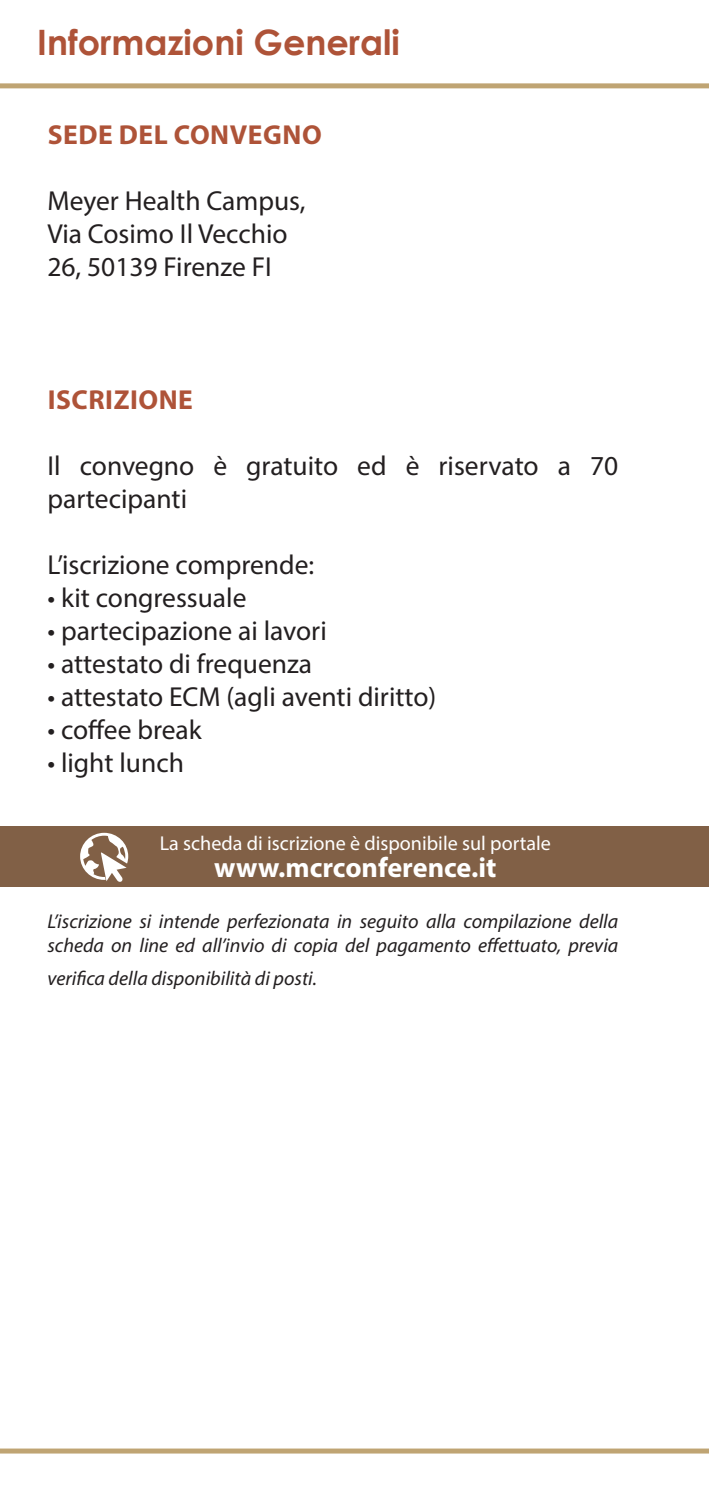
<style>
.page{position:relative;width:709px;height:1489px;background:#fff}
.page>*{position:absolute;margin:0;border:0;box-sizing:border-box;transform-origin:0 0}
.t1{font:700 35px "Century Gothic";color:#ae5338}
.t2{font:700 28.25px "Myriad Pro";color:#fff}
.t3{font:27.5px/33px "Myriad Pro";color:#231f20}
.t4{font:700 27.5px "Myriad Pro";letter-spacing:.02em;color:#ae5338}
.t5{font:20.25px "Myriad Pro";color:#fff}
.t6{font:italic 20px/24px "Myriad Pro";color:#231f20}
</style>
<div class="page">
<div style="left:0;top:83px;width:709px;height:5px;background:#bfa473"></div>
<div style="left:0;top:1448px;width:709px;height:5px;background:#bfa473"></div>
<div style="left:0;top:826px;width:709px;height:60px;background:#816046"></div>
<svg style="left:80px;top:832px;width:48px;height:50px"></svg>
<p class="t1" style="left:37px;top:20px;width:364px">Informazioni Generali</p>
<p class="t4" style="left:48px;top:117px;width:275px">SEDE DEL CONVEGNO</p>
<p class="t3" style="left:47px;top:184px;width:260px">Meyer Health Campus,</p>
<p class="t3" style="left:47px;top:217px;width:242px">Via Cosimo Il Vecchio</p>
<p class="t3" style="left:47px;top:250px;width:226px">26, 50139 Firenze FI</p>
<p class="t4" style="left:48px;top:381px;width:147px">ISCRIZIONE</p>
<p class="t3" style="left:47px;top:448px;width:572px">Il convegno è gratuito ed è riservato a 70 partecipanti</p>
<p class="t3" style="left:47px;top:547px;width:268px">L’iscrizione comprende:</p>
<p class="t3" style="left:47px;top:580px;width:200px">• kit congressuale</p>
<p class="t3" style="left:47px;top:613px;width:281px">• partecipazione ai lavori</p>
<p class="t3" style="left:47px;top:646px;width:266px">• attestato di frequenza</p>
<p class="t3" style="left:47px;top:679px;width:390px">• attestato ECM (agli aventi diritto)</p>
<p class="t3" style="left:47px;top:712px;width:156px">• coffee break</p>
<p class="t3" style="left:47px;top:745px;width:138px">• light lunch</p>
<p class="t5" style="left:160px;top:831px;width:393px">La scheda di iscrizione è disponibile sul portale</p>
<p class="t2" style="left:214px;top:848px;width:284px">www.mcrconference.it</p>
<p class="t6" style="left:47px;top:908px;width:572px">L’iscrizione si intende perfezionata in seguito alla compilazione della scheda on line ed all’invio di copia del pagamento effettuato, previa</p>
<p class="t6" style="left:47px;top:965px;width:271px">verifica della disponibilità di posti.</p>
</div>
